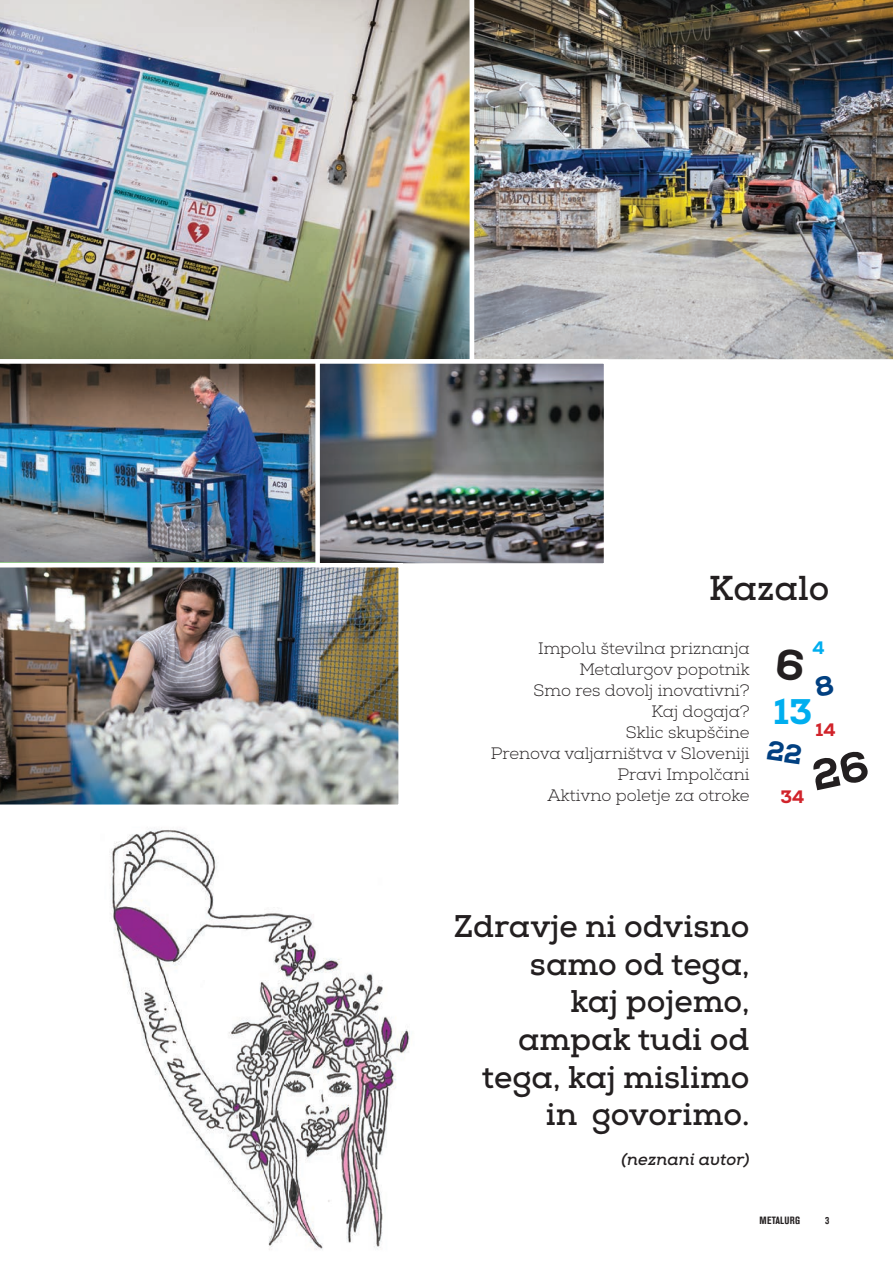
<style>
.page{position:relative;width:893px;height:1263px;background:#fff}
.page>*{position:absolute;margin:0;border:0;box-sizing:border-box;transform-origin:0 0}
.t1{font:800 35.55px "Nexa Slab";color:#00aeef}
.t2{font:700 34.5px "Nexa Slab";color:#231f20}
.t3{font:700 31.35px/37.7px "Nexa Slab";color:#231f20;text-align:right}
.t4{font:800 18px "Nexa Slab";color:#d1232a}
.t5{font:800 18px "Nexa Slab";color:#00aeef}
.t6{font:italic 700 16.65px "Nexa Slab";color:#231f20}
.t7{font:300 16.5px/21px "Nexa Slab";color:#231f20;text-align:right}
.t8{font:700 condensed 10.5px "Akzidenz Grotesk BQ";letter-spacing:.02em;color:#231f20}
</style>
<div class="page">
<img style="left:110px;top:828px;width:300px;height:422px">
<img style="left:0;top:0;width:470px;height:359px">
<img style="left:474px;top:0;width:419px;height:360px">
<img style="left:0;top:359px;width:315px;height:204px">
<img style="left:320px;top:364px;width:283px;height:199px">
<div style="left:315px;top:359px;width:293px;height:209px;border:4px solid #fff"></div>
<img style="left:0;top:563px;width:403px;height:242px">
<h2 class="t2" style="left:709px;top:567px;width:122px">Kazalo</h2>
<p class="t7" style="left:491px;top:638px;width:260px">Impolu številna priznanja<br>Metalurgov popotnik<br>Smo res dovolj inovativni?<br>Kaj dogaja?<br>Sklic skupščine<br>Prenova valjarništva v Sloveniji<br>Pravi Impolčani<br>Aktivno poletje za otroke</p>
<p class="t5" style="left:812px;top:636px;width:14px">4</p>
<h1 class="t1" style="left:773px;top:690px;width:40px">13</h1>
<p class="t4" style="left:815px;top:719px;width:22px">14</p>
<p class="t4" style="left:780px;top:785px;width:26px">34</p>
<h3 class="t3" style="left:454px;top:908px;width:297px">Zdravje ni odvisno samo od tega,<br>kaj pojemo, ampak tudi od tega, kaj mislimo in govorimo.</h3>
<p class="t6" style="left:622px;top:1149px;width:129px">(neznani avtor)</p>
<p class="t8" style="left:759px;top:1214px;width:42px">METALURG</p>
<p class="t8" style="left:825px;top:1214px;width:6px">3</p>
</div>
